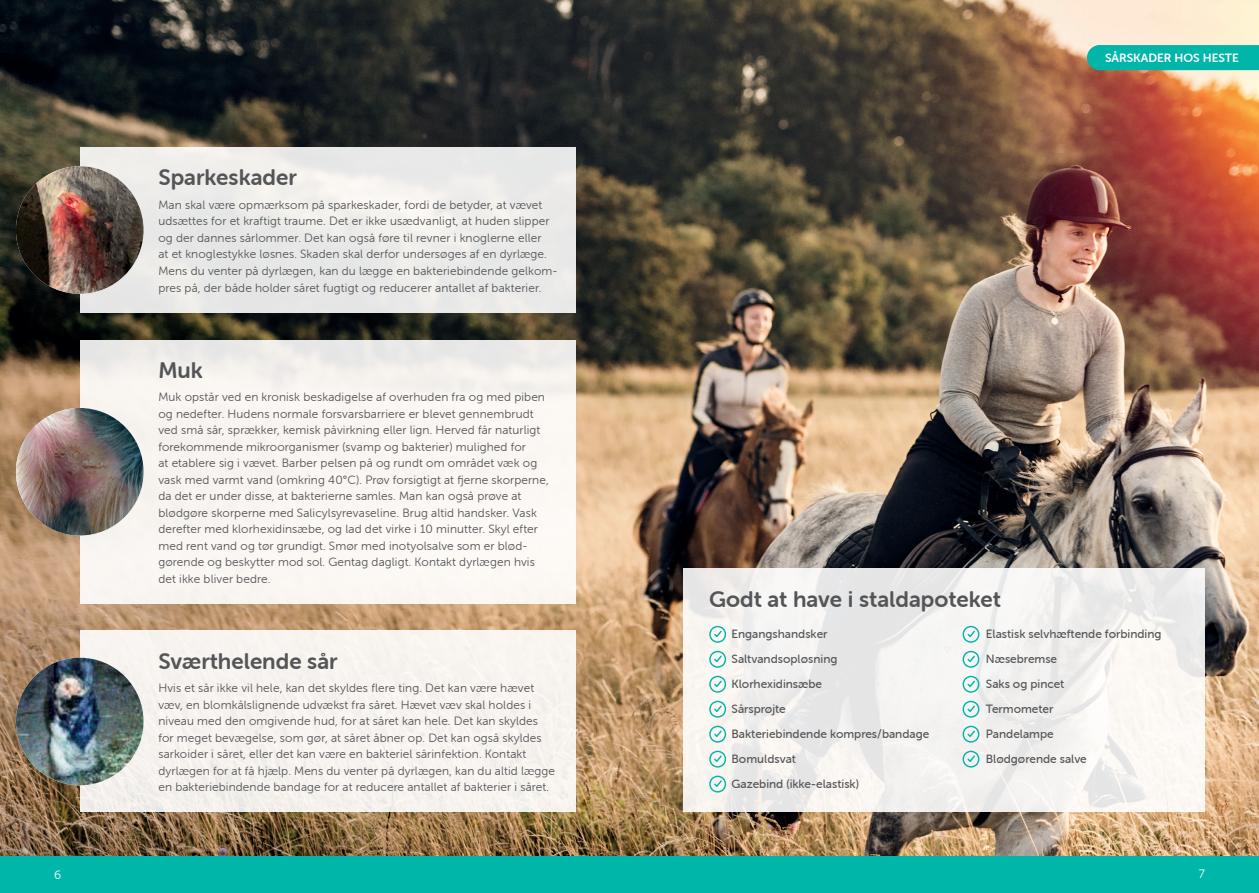
<style>
.page{position:relative;width:1259px;height:893px;background:#fff}
.page>*{position:absolute;margin:0;border:0;box-sizing:border-box;transform-origin:0 0}
.t1{font:22.5px "Museo Sans Rounded 700";color:#545557}
.t2{font:12.15px "Museo Sans Rounded 300";color:#fff}
.t3{font:12px/16.5px "Museo Sans Rounded 300";letter-spacing:.01em;color:#545557}
.t4{font:12px/25px "Museo Sans Rounded 500";color:#545557}
.t5{font:12px "Museo Sans Rounded 700";color:#fff}
</style>
<div class="page">
<img style="left:0;top:0;width:1259px;height:857px">
<div style="left:684px;top:569px;width:521px;height:243px;background:linear-gradient(to right,#efeeed,#f4f3f1)"></div>
<div style="left:1091px;top:45px;width:168px;height:25px;background:#00b6a9"></div>
<div style="left:1087px;top:45px;width:25px;height:25px;background:#00b6a9;border-radius:50%"></div>
<div style="left:80px;top:147px;width:495px;height:166px;background:#eae9e8"></div>
<div style="left:80px;top:340px;width:495px;height:264px;background:linear-gradient(to bottom,#f3f0ec,#fdf9f5)"></div>
<div style="left:80px;top:631px;width:495px;height:181px;background:#f7f3ef"></div>
<img style="left:16px;top:166px;width:128px;height:128px;border-radius:64px">
<img style="left:16px;top:408px;width:128px;height:127px;border-radius:64px">
<img style="left:16px;top:658px;width:128px;height:127px;border-radius:64px">
<svg style="left:708px;top:626px;width:19px;height:17px"></svg>
<svg style="left:961px;top:626px;width:19px;height:17px"></svg>
<svg style="left:708px;top:676px;width:19px;height:17px"></svg>
<svg style="left:961px;top:676px;width:19px;height:17px"></svg>
<svg style="left:708px;top:726px;width:19px;height:17px"></svg>
<svg style="left:961px;top:726px;width:19px;height:17px"></svg>
<svg style="left:708px;top:651px;width:19px;height:17px"></svg>
<svg style="left:961px;top:651px;width:19px;height:17px"></svg>
<svg style="left:708px;top:701px;width:19px;height:17px"></svg>
<svg style="left:961px;top:701px;width:19px;height:17px"></svg>
<svg style="left:708px;top:751px;width:19px;height:17px"></svg>
<svg style="left:961px;top:751px;width:19px;height:17px"></svg>
<svg style="left:708px;top:776px;width:19px;height:16px"></svg>
<div style="left:0;top:857px;width:1259px;height:36px;background:#00b6a9"></div>
<h1 class="t1" style="left:158px;top:165px;width:140px">Sparkeskader</h1>
<p class="t3" style="left:158px;top:197px;width:401px">Man skal være opmærksom på sparkeskader, fordi de betyder, at vævet udsættes for et kraftigt traume. Det er ikke usædvanligt, at huden slipper og der dannes sårlommer. Det kan også føre til revner i knoglerne eller<br>at et knoglestykke løsnes. Skaden skal derfor undersøges af en dyrlæge.<br>Mens du venter på dyrlægen, kan du lægge en bakteriebindende gelkom&shy;pres på, der både holder såret fugtigt og reducerer antallet af bakterier.</p>
<h1 class="t1" style="left:158px;top:358px;width:46px">Muk</h1>
<p class="t3" style="left:158px;top:389px;width:392px">Muk opstår ved en kronisk beskadigelse af overhuden fra og med piben og nedefter. Hudens normale forsvarsbarriere er blevet gennembrudt ved små sår, sprækker, kemisk påvirkning eller lign. Herved får naturligt forekommende mikroorganismer (svamp og bakterier) mulighed for<br>at etablere sig i vævet. Barber pelsen på og rundt om området væk og vask med varmt vand (omkring 40°C). Prøv forsigtigt at fjerne skorperne, da det er under disse, at bakterierne samles. Man kan også prøve at blødgøre skorperne med Salicylsyrevaseline. Brug altid handsker. Vask derefter med klorhexidinsæbe, og lad det virke i 10 minutter. Skyl efter med rent vand og tør grundigt. Smør med inotyolsalve som er blød&shy;gørende og beskytter mod sol. Gentag dagligt. Kontakt dyrlægen hvis det ikke bliver bedre.</p>
<h1 class="t1" style="left:158px;top:648px;width:181px">Sværthelende sår</h1>
<p class="t3" style="left:158px;top:680px;width:398px">Hvis et sår ikke vil hele, kan det skyldes flere ting. Det kan være hævet væv, en blomkålslignende udvækst fra såret. Hævet væv skal holdes i niveau med den omgivende hud, for at såret kan hele. Det kan skyldes for meget bevægelse, som gør, at såret åbner op. Det kan også skyldes sarkoider i såret, eller det kan være en bakteriel sårinfektion. Kontakt dyrlægen for at få hjælp. Mens du venter på dyrlægen, kan du altid lægge en bakteriebindende bandage for at reducere antallet af bakterier i såret.</p>
<p class="t5" style="left:1105px;top:51px;width:135px">SÅRSKADER HOS HESTE</p>
<h1 class="t1" style="left:709px;top:586px;width:293px">Godt at have i staldapoteket</h1>
<p class="t4" style="left:731px;top:622px;width:199px">Engangshandsker<br>Saltvandsopløsning<br>Klorhexidinsæbe<br>Sårsprøjte<br>Bakteriebindende kompres/bandage<br>Bomuldsvat<br>Gazebind (ikke-elastisk)</p>
<p class="t4" style="left:986px;top:622px;width:177px">Elastisk selvhæftende forbinding<br>Næsebremse<br>Saks og pincet<br>Termometer<br>Pandelampe<br>Blødgørende salve</p>
<p class="t2" style="left:54px;top:868px;width:9px">6</p>
<p class="t2" style="left:1198px;top:868px;width:8px">7</p>
</div>
